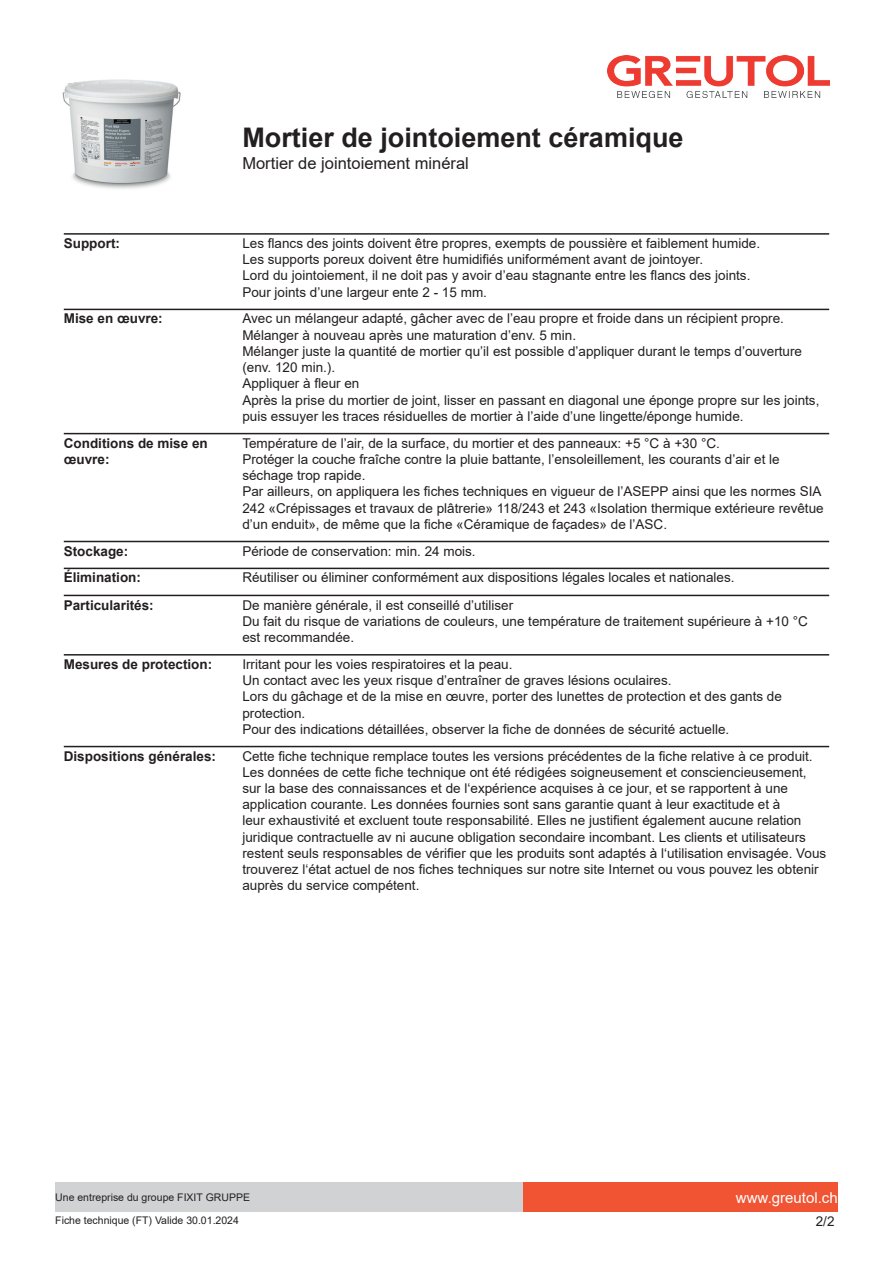
<style>
.page{position:relative;width:893px;height:1263px;background:#fff}
.page>*{position:absolute;margin:0;border:0;box-sizing:border-box;transform-origin:0 0}
.t1{font:700 27px "Arial";color:#231f20}
.t2{font:16.5px "Arial";color:#231f20}
.t3{font:15px "Arial";color:#fff}
.t4{font:13.5px/16.2px "Arial";color:#231f20}
.t5{font:700 13.5px/16.2px "Arial";color:#231f20}
.t6{font:10.5px "Arial";color:#231f20}
</style>
<div class="page">
<img style="left:62px;top:79px;width:119px;height:110px">
<img style="left:607px;top:55px;width:222px;height:43px">
<div style="left:523px;top:1182px;width:315px;height:30px;background:#f05433"></div>
<div style="left:55px;top:1182px;width:468px;height:30px;background:#d1d2d4"></div>
<hr style="left:64px;top:233px;width:765px;height:2px;background:#231f20">
<hr style="left:64px;top:309px;width:765px;height:1px;background:#231f20">
<hr style="left:64px;top:433px;width:765px;height:1px;background:#231f20">
<hr style="left:64px;top:541px;width:765px;height:1px;background:#231f20">
<hr style="left:64px;top:568px;width:765px;height:1px;background:#231f20">
<hr style="left:64px;top:595px;width:765px;height:1px;background:#231f20">
<hr style="left:64px;top:654px;width:765px;height:1px;background:#231f20">
<hr style="left:64px;top:746px;width:765px;height:1px;background:#231f20">
<h1 class="t1" style="left:242px;top:119px;width:443px">Mortier de jointoiement céramique</h1>
<p class="t2" style="left:242px;top:152px;width:228px">Mortier de jointoiement minéral</p>
<p class="t5" style="left:64px;top:235px;width:58px">Support:</p>
<p class="t4" style="left:242px;top:235px;width:519px">Les flancs des joints doivent être propres, exempts de poussière et faiblement humide.<br>Les supports poreux doivent être humidifiés uniformément avant de jointoyer.<br>Lord du jointoiement, il ne doit pas y avoir d’eau stagnante entre les flancs des joints.<br>Pour joints d’une largeur ente 2 - 15 mm.</p>
<p class="t5" style="left:64px;top:311px;width:101px">Mise en œuvre:</p>
<p class="t4" style="left:242px;top:311px;width:579px">Avec un mélangeur adapté, gâcher avec de l’eau propre et froide dans un récipient propre.<br>Mélanger à nouveau après une maturation d’env. 5 min.<br>Mélanger juste la quantité de mortier qu’il est possible d’appliquer durant le temps d’ouverture (env. 120 min.).<br>Appliquer à fleur en<br>Après la prise du mortier de joint, lisser en passant en diagonal une éponge propre sur les joints, puis essuyer les traces résiduelles de mortier à l’aide d’une lingette/éponge humide.</p>
<p class="t5" style="left:64px;top:435px;width:146px">Conditions de mise en œuvre:</p>
<p class="t4" style="left:242px;top:435px;width:583px">Température de l’air, de la surface, du mortier et des panneaux: +5 °C à +30 °C.<br>Protéger la couche fraîche contre la pluie battante, l’ensoleillement, les courants d’air et le séchage trop rapide.<br>Par ailleurs, on appliquera les fiches techniques en vigueur de l’ASEPP ainsi que les normes SIA 242 «Crépissages et travaux de plâtrerie» 118/243 et 243 «Isolation thermique extérieure revêtue d’un enduit», de même que la fiche «Céramique de façades» de l’ASC.</p>
<p class="t5" style="left:64px;top:543px;width:66px">Stockage:</p>
<p class="t4" style="left:242px;top:543px;width:235px">Période de conservation: min. 24 mois.</p>
<p class="t5" style="left:64px;top:570px;width:79px">Élimination:</p>
<p class="t4" style="left:242px;top:569px;width:494px">Réutiliser ou éliminer conformément aux dispositions légales locales et nationales.</p>
<p class="t5" style="left:64px;top:597px;width:92px">Particularités:</p>
<p class="t4" style="left:242px;top:597px;width:567px">De manière générale, il est conseillé d’utiliser<br>Du fait du risque de variations de couleurs, une température de traitement supérieure à +10 °C est recommandée.</p>
<p class="t5" style="left:64px;top:656px;width:150px">Mesures de protection:</p>
<p class="t4" style="left:242px;top:656px;width:541px">Irritant pour les voies respiratoires et la peau.<br>Un contact avec les yeux risque d’entraîner de graves lésions oculaires.<br>Lors du gâchage et de la mise en œuvre, porter des lunettes de protection et des gants de protection.<br>Pour des indications détaillées, observer la fiche de données de sécurité actuelle.</p>
<p class="t5" style="left:64px;top:748px;width:154px">Dispositions générales:</p>
<p class="t4" style="left:242px;top:748px;width:585px">Cette fiche technique remplace toutes les versions précédentes de la fiche relative à ce produit.<br>Les données de cette fiche technique ont été rédigées soigneusement et consciencieusement, sur la base des connaissances et de l‘expérience acquises à ce jour, et se rapportent à une application courante. Les données fournies sont sans garantie quant à leur exactitude et à<br>leur exhaustivité et excluent toute responsabilité. Elles ne justifient également aucune relation juridique contractuelle av ni aucune obligation secondaire incombant. Les clients et utilisateurs restent seuls responsables de vérifier que les produits sont adaptés à l‘utilisation envisagée. Vous trouverez l‘état actuel de nos fiches techniques sur notre site Internet ou vous pouvez les obtenir auprès du service compétent.</p>
<p class="t6" style="left:55px;top:1190px;width:196px">Une entreprise du groupe FIXIT GRUPPE</p>
<p class="t3" style="left:736px;top:1187px;width:103px">www.greutol.ch</p>
<p class="t6" style="left:55px;top:1213px;width:185px">Fiche technique (FT) Valide 30.01.2024</p>
<p class="t4" style="left:816px;top:1213px;width:20px">2/2</p>
</div>
